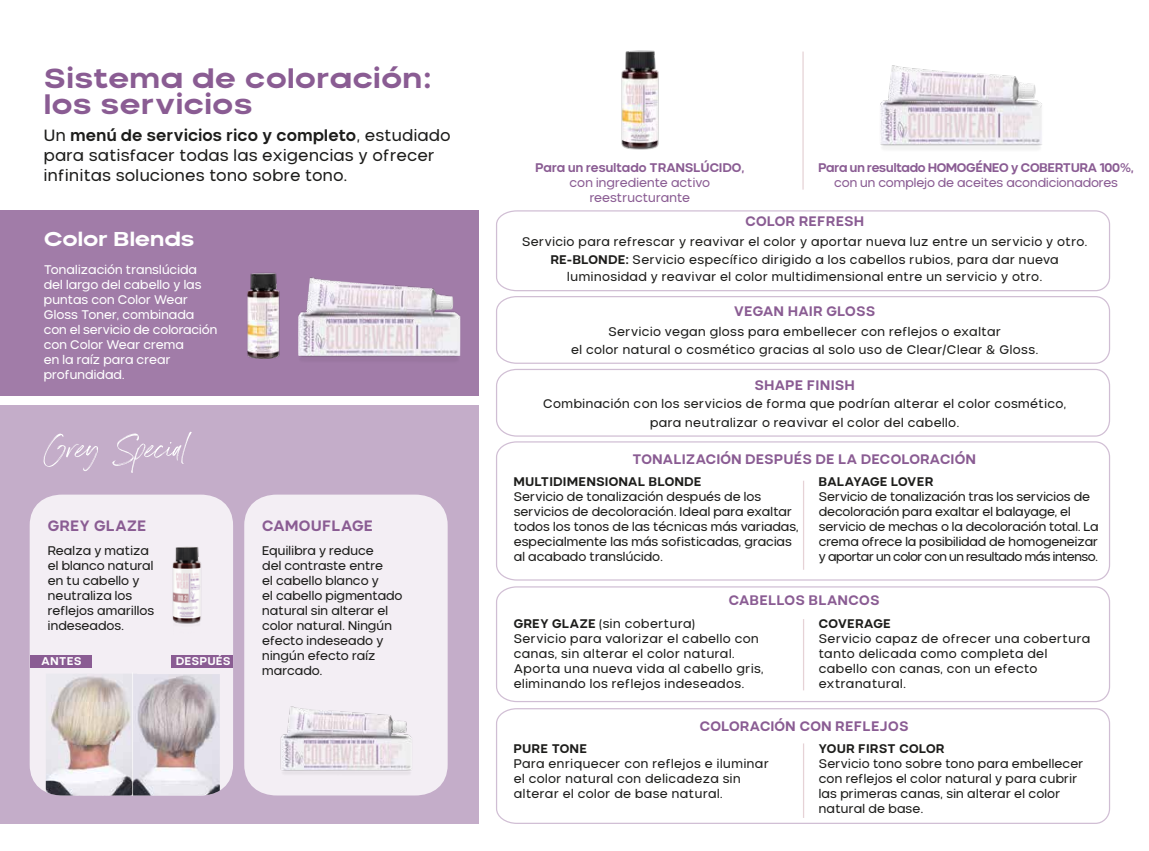
<style>
.page{position:relative;width:1149px;height:851px;background:#fff}
.page>*{position:absolute;margin:0;border:0;box-sizing:border-box;transform-origin:0 0}
.t1{font:800 expanded 27.5px/26.2px "Nominee";letter-spacing:-.02em;color:#8a5c93}
.t2{font:800 expanded 20px "Nominee";letter-spacing:-.04em;color:#fff}
.t3{font:500 16.25px/20px "Nominee";letter-spacing:-.03em;color:#1d1d1b}
.t4{font:700 15px "Nominee";letter-spacing:-.01em;color:#8a5c93}
.t5{font:700 13.75px "Nominee";letter-spacing:-.01em;color:#8a5c93}
.t6{font:500 12.5px/15px "Nominee";letter-spacing:-.03em;color:#1d1d1b}
.t7{font:500 12.5px/15px "Nominee";letter-spacing:-.05em;color:#1d1d1b}
.t8{font:500 12.5px/15px "Nominee";letter-spacing:-.06em;color:#1d1d1b}
.t9{font:500 12.5px/15px "Nominee";letter-spacing:-.05em;color:#fff}
.t10{font:500 12.5px/15px "Nominee";letter-spacing:-.06em;color:#8a5c93;text-align:center}
.t11{font:700 12.5px "Nominee";letter-spacing:-.05em;color:#8a5c93}
.t12{font:700 12.5px "Nominee";letter-spacing:-.01em;color:#1d1d1b}
.t13{font:700 11.25px "Nominee";letter-spacing:-.005em;color:#fff}
.s1{font-weight:700}
</style>
<div class="page">
<div style="left:0;top:405px;width:478px;height:418px;background:#c4adc9"></div>
<div style="left:30px;top:494px;width:203px;height:298px;background:#f3eef4"></div>
<div style="left:244px;top:494px;width:203px;height:301px;background:#f3eef4"></div>
<svg style="left:496px;top:210px;width:614px;height:82px"></svg>
<svg style="left:496px;top:441px;width:614px;height:140px"></svg>
<svg style="left:496px;top:586px;width:614px;height:116px"></svg>
<hr style="left:802px;top:480px;width:2px;height:89px;background:#e6d2d6">
<hr style="left:802px;top:619px;width:2px;height:71px;background:#e6d2d6">
<svg style="left:496px;top:708px;width:614px;height:116px"></svg>
<hr style="left:802px;top:743px;width:2px;height:74px;background:#e6d2d6">
<svg style="left:496px;top:368px;width:614px;height:69px"></svg>
<svg style="left:496px;top:296px;width:614px;height:68px"></svg>
<hr style="left:802px;top:52px;width:1px;height:138px;background:#e6d2d6">
<img style="left:621px;top:50px;width:38px;height:100px">
<img style="left:46px;top:673px;width:91px;height:122px">
<img style="left:133px;top:674px;width:87px;height:121px">
<img style="left:168px;top:538px;width:41px;height:97px">
<div style="left:30px;top:655px;width:61px;height:12px;background:#8a5c93"></div>
<div style="left:171px;top:655px;width:62px;height:12px;background:#8a5c93"></div>
<hr style="left:132px;top:672px;width:1px;height:123px;background:#fff">
<div style="left:0;top:210px;width:478px;height:185px;background:#a17ca8"></div>
<img style="left:247px;top:272px;width:33px;height:87px">
<img style="left:880px;top:65px;width:162px;height:84px">
<img style="left:298px;top:277px;width:163px;height:80px">
<img style="left:277px;top:702px;width:142px;height:94px">
<svg style="left:43px;top:431px;width:149px;height:42px"></svg>
<h1 class="t1" style="left:43px;top:64px;width:390px">Sistema de coloración: los servicios</h1>
<h3 class="t3" style="left:43px;top:125px;width:409px">Un <span class="s1">menú de servicios rico y completo</span>, estudiado para satisfacer todas las exigencias y ofrecer infinitas soluciones tono sobre tono.</h3>
<h2 class="t2" style="left:43px;top:226px;width:153px">Color Blends</h2>
<p class="t9" style="left:43px;top:262px;width:176px">Tonalización translúcida del largo del cabello y las puntas con Color Wear<br>Gloss Toner, combinada con el servicio de coloración con Color Wear crema<br>en la raíz para crear profundidad.</p>
<p class="t4" style="left:48px;top:516px;width:101px">GREY GLAZE</p>
<p class="t4" style="left:262px;top:516px;width:113px">CAMOUFLAGE</p>
<p class="t7" style="left:262px;top:542px;width:142px">Equilibra y reduce<br>del contraste entre<br>el cabello blanco y<br>el cabello pigmentado natural sin alterar el color natural. Ningún efecto indeseado y ningún efecto raíz marcado.</p>
<p class="t7" style="left:48px;top:542px;width:108px">Realza y matiza el blanco natural en tu cabello y neutraliza los reflejos amarillos indeseados.</p>
<p class="t13" style="left:41px;top:654px;width:42px">ANTES</p>
<p class="t13" style="left:176px;top:654px;width:56px">DESPUÉS</p>
<p class="t11" style="left:535px;top:160px;width:211px">Para un resultado TRANSLÚCIDO,</p>
<p class="t10" style="left:569px;top:175px;width:143px">con ingrediente activo reestructurante</p>
<p class="t11" style="left:818px;top:160px;width:317px">Para un resultado HOMOGÉNEO y COBERTURA 100%,</p>
<p class="t10" style="left:833px;top:175px;width:286px">con un complejo de aceites acondicionadores</p>
<p class="t5" style="left:744px;top:213px;width:121px">COLOR REFRESH</p>
<p class="t6" style="left:521px;top:233px;width:567px;line-height:17.5px;text-align:center">Servicio para refrescar y reavivar el color y aportar nueva luz entre un servicio y otro.<br><span class="s1">RE-BLONDE:</span> Servicio específico dirigido a los cabellos rubios, para dar nueva luminosidad y reavivar el color multidimensional entre un servicio y otro.</p>
<p class="t5" style="left:733px;top:303px;width:143px">VEGAN HAIR GLOSS</p>
<p class="t6" style="left:570px;top:323px;width:469px;line-height:17.5px;text-align:center">Servicio vegan gloss para embellecer con reflejos o exaltar<br>el color natural o cosmético gracias al solo uso de Clear/Clear &amp; Gloss.</p>
<p class="t5" style="left:754px;top:376px;width:102px">SHAPE FINISH</p>
<p class="t6" style="left:542px;top:394px;width:525px;line-height:18.5px;text-align:center">Combinación con los servicios de forma que podrían alterar el color cosmético, para neutralizar o reavivar el color del cabello.</p>
<p class="t5" style="left:632px;top:450px;width:345px">TONALIZACIÓN DESPUÉS DE LA DECOLORACIÓN</p>
<p class="t12" style="left:513px;top:474px;width:190px">MULTIDIMENSIONAL BLONDE</p>
<p class="t7" style="left:513px;top:488px;width:287px">Servicio de tonalización después de los servicios de decoloración. Ideal para exaltar todos los tonos de las técnicas más variadas, especialmente las más sofisticadas, gracias al acabado translúcido.</p>
<p class="t12" style="left:818px;top:474px;width:117px">BALAYAGE LOVER</p>
<p class="t8" style="left:818px;top:488px;width:282px">Servicio de tonalización tras los servicios de decoloración para exaltar el balayage, el servicio de mechas o la decoloración total. La crema ofrece la posibilidad de homogeneizar y aportar un color con un resultado más intenso.</p>
<p class="t5" style="left:728px;top:591px;width:153px">CABELLOS BLANCOS</p>
<p class="t6" style="left:513px;top:616px;width:252px"><span class="s1">GREY GLAZE</span> (sin cobertura)<br>Servicio para valorizar el cabello con canas, sin alterar el color natural.<br>Aporta una nueva vida al cabello gris, eliminando los reflejos indeseados.</p>
<p class="t12" style="left:818px;top:616px;width:74px">COVERAGE</p>
<p class="t6" style="left:818px;top:631px;width:273px">Servicio capaz de ofrecer una cobertura tanto delicada como completa del cabello con canas, con un efecto extranatural.</p>
<p class="t5" style="left:699px;top:717px;width:211px">COLORACIÓN CON REFLEJOS</p>
<p class="t12" style="left:818px;top:741px;width:128px">YOUR FIRST COLOR</p>
<p class="t6" style="left:818px;top:756px;width:267px">Servicio tono sobre tono para embellecer con reflejos el color natural y para cubrir las primeras canas, sin alterar el color natural de base.</p>
<p class="t12" style="left:513px;top:741px;width:75px">PURE TONE</p>
<p class="t6" style="left:513px;top:756px;width:257px">Para enriquecer con reflejos e iluminar el color natural con delicadeza sin alterar el color de base natural.</p>
</div>
